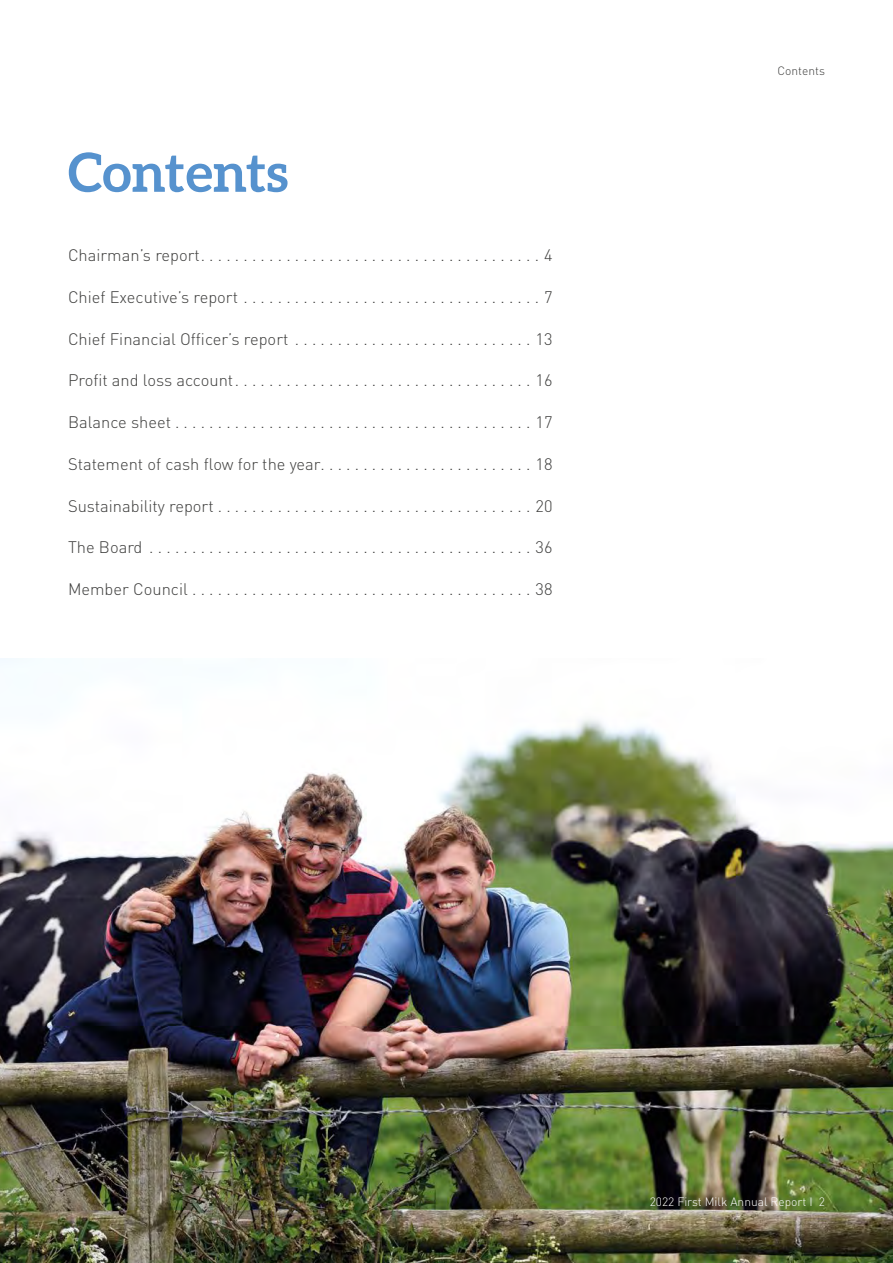
<style>
.page{position:relative;width:893px;height:1263px;background:#fff}
.page>*{position:absolute;margin:0;border:0;box-sizing:border-box;transform-origin:0 0}
.t1{font:700 54px "Aleo";color:#5692ce}
.t2{font:300 16.5px "DIN Pro";color:#3c3c3b}
.t3{font:300 12px "DIN Pro";color:#fff}
.t4{font:300 12px "DIN Pro";color:#3c3c3b}
</style>
<div class="page">
<img style="left:0;top:659px;width:893px;height:604px">
<h1 class="t1" style="left:68px;top:141px;width:222px">Contents</h1>
<p class="t2" style="left:68px;top:244px;width:486px">Chairman’s report . . . . . . . . . . . . . . . . . . . . . . . . . . . . . . . . . . . . . . . . 4</p>
<p class="t2" style="left:68px;top:286px;width:486px">Chief Executive’s report . . . . . . . . . . . . . . . . . . . . . . . . . . . . . . . . . . . 7</p>
<p class="t2" style="left:68px;top:327px;width:486px">Chief Financial Officer’s report . . . . . . . . . . . . . . . . . . . . . . . . . . . . 13</p>
<p class="t2" style="left:68px;top:369px;width:486px">Profit and loss account . . . . . . . . . . . . . . . . . . . . . . . . . . . . . . . . . . . 16</p>
<p class="t2" style="left:68px;top:411px;width:486px">Balance sheet . . . . . . . . . . . . . . . . . . . . . . . . . . . . . . . . . . . . . . . . . . 17</p>
<p class="t2" style="left:68px;top:453px;width:486px">Statement of cash flow for the year . . . . . . . . . . . . . . . . . . . . . . . . . 18</p>
<p class="t2" style="left:68px;top:494px;width:486px">Sustainability report . . . . . . . . . . . . . . . . . . . . . . . . . . . . . . . . . . . . . 20</p>
<p class="t2" style="left:68px;top:536px;width:486px">The Board . . . . . . . . . . . . . . . . . . . . . . . . . . . . . . . . . . . . . . . . . . . . . 36</p>
<p class="t2" style="left:68px;top:578px;width:486px">Member Council . . . . . . . . . . . . . . . . . . . . . . . . . . . . . . . . . . . . . . . . 38</p>
<p class="t4" style="left:777px;top:62px;width:49px">Contents</p>
<p class="t3" style="left:650px;top:1193px;width:177px">2022 First Milk Annual Report I 2</p>
</div>
